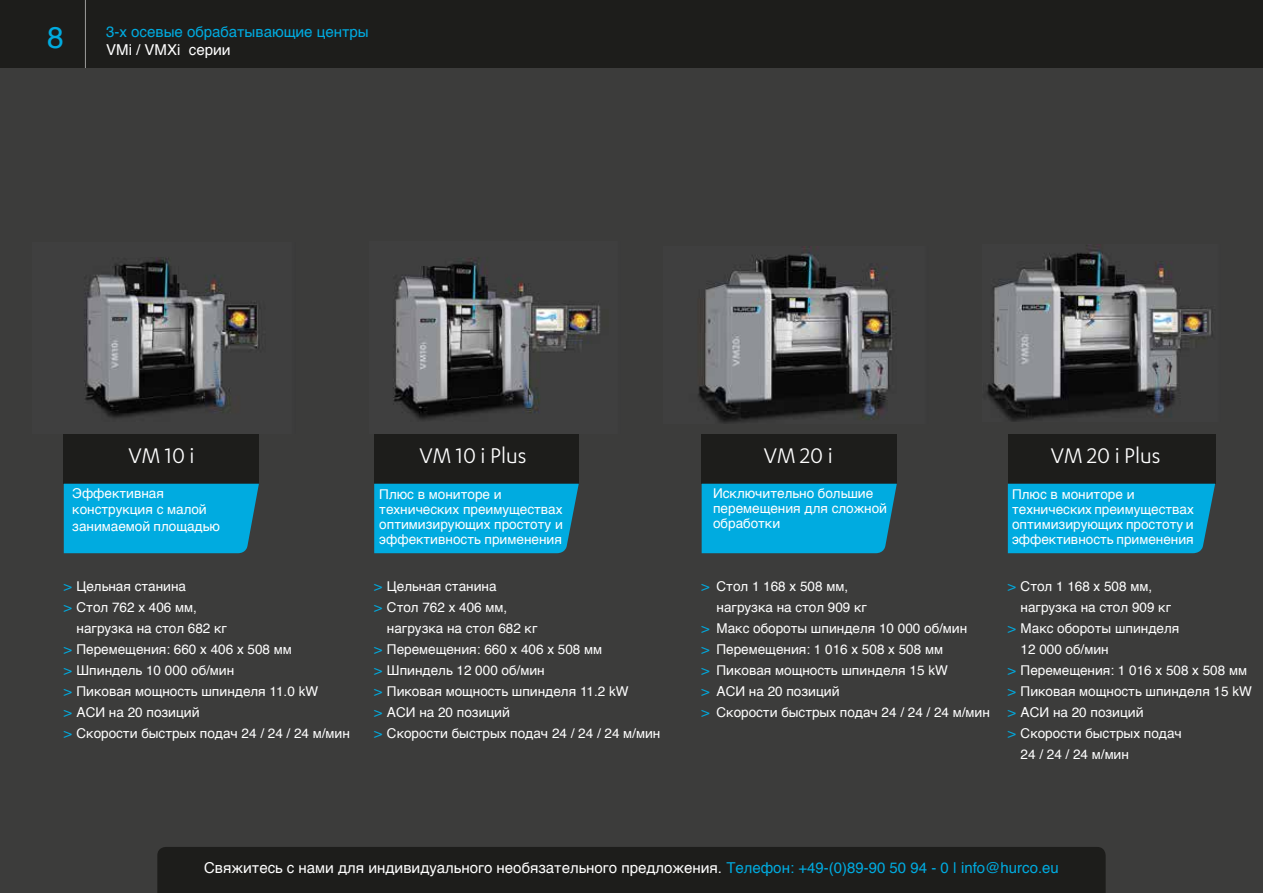
<style>
.page{position:relative;width:1263px;height:893px;background:#fff}
.page>*{position:absolute;margin:0;border:0;box-sizing:border-box;transform-origin:0 0}
.t1{font:30px "Helvetica";color:#00abe0}
.t2{font:24px "Karbon";color:#fff}
.t3{font:15px "Helvetica";color:#fff}
.t4{font:15px "Helvetica";color:#00abe0}
.t5{font:13.5px/15px "Helvetica";color:#fff}
.s1{color:#00abe0}
</style>
<div class="page">
<div style="left:0;top:68px;width:1263px;height:825px;background:#3c3c3b"></div>
<div style="left:0;top:0;width:1263px;height:68px;background:#1d1d1b"></div>
<hr style="left:85px;top:0;width:1px;height:68px;background:#9d9d9c">
<div style="left:157px;top:847px;width:949px;height:46px;background:#1d1d1b"></div>
<div style="left:1008px;top:434px;width:207px;height:50px;background:#1d1d1b"></div>
<div style="left:1008px;top:484px;width:207px;height:69px;background:#00abe0"></div>
<div style="left:702px;top:434px;width:195px;height:50px;background:#1d1d1b"></div>
<div style="left:702px;top:484px;width:195px;height:69px;background:#00abe0"></div>
<div style="left:374px;top:434px;width:205px;height:50px;background:#1d1d1b"></div>
<div style="left:374px;top:484px;width:205px;height:69px;background:#00abe0"></div>
<img style="left:698px;top:247px;width:197px;height:176px">
<img style="left:393px;top:258px;width:208px;height:162px">
<img style="left:84px;top:257px;width:174px;height:161px">
<img style="left:987px;top:245px;width:224px;height:177px">
<div style="left:64px;top:434px;width:195px;height:50px;background:#1d1d1b"></div>
<div style="left:64px;top:484px;width:195px;height:69px;background:#00abe0"></div>
<h1 class="t1" style="left:47px;top:14px;width:18px">8</h1>
<p class="t4" style="left:106px;top:20px;width:264px">3-х осевые обрабатывающие центры</p>
<p class="t3" style="left:106px;top:38px;width:126px">VMi / VMXi серии</p>
<h2 class="t2" style="left:129px;top:442px;width:68px">VM 10 i</h2>
<h2 class="t2" style="left:1051px;top:442px;width:111px">VM 20 i Plus</h2>
<h2 class="t2" style="left:420px;top:442px;width:109px">VM 10 i Plus</h2>
<h2 class="t2" style="left:764px;top:442px;width:70px">VM 20 i</h2>
<p class="t5" style="left:713px;top:486px;width:176px">Исключительно большие перемещения для сложной обработки</p>
<p class="t5" style="left:1012px;top:487px;width:183px">Плюс в мониторе и технических преимуществах оптимизирующих простоту и эффективность применения</p>
<p class="t5" style="left:72px;top:485px;width:149px;line-height:16.5px">Эффективная конструкция с малой занимаемой площадью</p>
<p class="t5" style="left:379px;top:487px;width:185px">Плюс в мониторе и технических преимуществах оптимизирующих простоту и эффективность применения</p>
<p class="t5" style="left:64px;top:579px;width:124px"><span class="s1">&gt;</span> Цельная станина</p>
<p class="t5" style="left:64px;top:600px;width:135px"><span class="s1">&gt;</span> Стол 762 x 406 мм,</p>
<p class="t5" style="left:77px;top:621px;width:152px">нагрузка на стол 682 кг</p>
<p class="t5" style="left:64px;top:642px;width:229px"><span class="s1">&gt;</span> Перемещения: 660 x 406 x 508 мм</p>
<p class="t5" style="left:64px;top:663px;width:172px"><span class="s1">&gt;</span> Шпиндель 10 000 об/мин</p>
<p class="t5" style="left:64px;top:684px;width:256px"><span class="s1">&gt;</span> Пиковая мощность шпинделя 11.0 kW</p>
<p class="t5" style="left:64px;top:705px;width:137px"><span class="s1">&gt;</span> АСИ на 20 позиций</p>
<p class="t5" style="left:64px;top:726px;width:288px"><span class="s1">&gt;</span> Скорости быстрых подач 24 / 24 / 24 м/мин</p>
<p class="t5" style="left:374px;top:579px;width:124px"><span class="s1">&gt;</span> Цельная станина</p>
<p class="t5" style="left:374px;top:600px;width:135px"><span class="s1">&gt;</span> Стол 762 x 406 мм,</p>
<p class="t5" style="left:387px;top:621px;width:152px">нагрузка на стол 682 кг</p>
<p class="t5" style="left:374px;top:642px;width:229px"><span class="s1">&gt;</span> Перемещения: 660 x 406 x 508 мм</p>
<p class="t5" style="left:374px;top:663px;width:172px"><span class="s1">&gt;</span> Шпиндель 12 000 об/мин</p>
<p class="t5" style="left:374px;top:684px;width:256px"><span class="s1">&gt;</span> Пиковая мощность шпинделя 11.2 kW</p>
<p class="t5" style="left:374px;top:705px;width:137px"><span class="s1">&gt;</span> АСИ на 20 позиций</p>
<p class="t5" style="left:374px;top:726px;width:288px"><span class="s1">&gt;</span> Скорости быстрых подач 24 / 24 / 24 м/мин</p>
<p class="t5" style="left:702px;top:579px;width:148px"><span class="s1">&gt;</span> Стол 1 168 x 508 мм,</p>
<p class="t5" style="left:716px;top:600px;width:152px">нагрузка на стол 909 кг</p>
<p class="t5" style="left:702px;top:621px;width:267px"><span class="s1">&gt;</span> Макс обороты шпинделя 10 000 об/мин</p>
<p class="t5" style="left:702px;top:642px;width:243px"><span class="s1">&gt;</span> Перемещения: 1 016 x 508 x 508 мм</p>
<p class="t5" style="left:702px;top:663px;width:248px"><span class="s1">&gt;</span> Пиковая мощность шпинделя 15 kW</p>
<p class="t5" style="left:702px;top:684px;width:139px"><span class="s1">&gt;</span> АСИ на 20 позиций</p>
<p class="t5" style="left:702px;top:705px;width:290px"><span class="s1">&gt;</span> Скорости быстрых подач 24 / 24 / 24 м/мин</p>
<p class="t5" style="left:1008px;top:579px;width:146px"><span class="s1">&gt;</span> Стол 1 168 x 508 мм,</p>
<p class="t5" style="left:1020px;top:600px;width:152px">нагрузка на стол 909 кг</p>
<p class="t5" style="left:1008px;top:621px;width:173px"><span class="s1">&gt;</span> Макс обороты шпинделя</p>
<p class="t5" style="left:1020px;top:642px;width:90px">12 000 об/мин</p>
<p class="t5" style="left:1008px;top:663px;width:241px"><span class="s1">&gt;</span> Перемещения: 1 016 x 508 x 508 мм</p>
<p class="t5" style="left:1008px;top:684px;width:246px"><span class="s1">&gt;</span> Пиковая мощность шпинделя 15 kW</p>
<p class="t5" style="left:1008px;top:705px;width:137px"><span class="s1">&gt;</span> АСИ на 20 позиций</p>
<p class="t5" style="left:1008px;top:726px;width:176px"><span class="s1">&gt;</span> Скорости быстрых подач</p>
<p class="t5" style="left:1020px;top:747px;width:110px">24 / 24 / 24 м/мин</p>
<p class="t3" style="left:204px;top:856px;width:856px">Свяжитесь с нами для индивидуального необязательного предложения. <span class="s1">Телефон: +49-(0)89-90 50 94 - 0 | info@hurco.eu</span></p>
</div>
